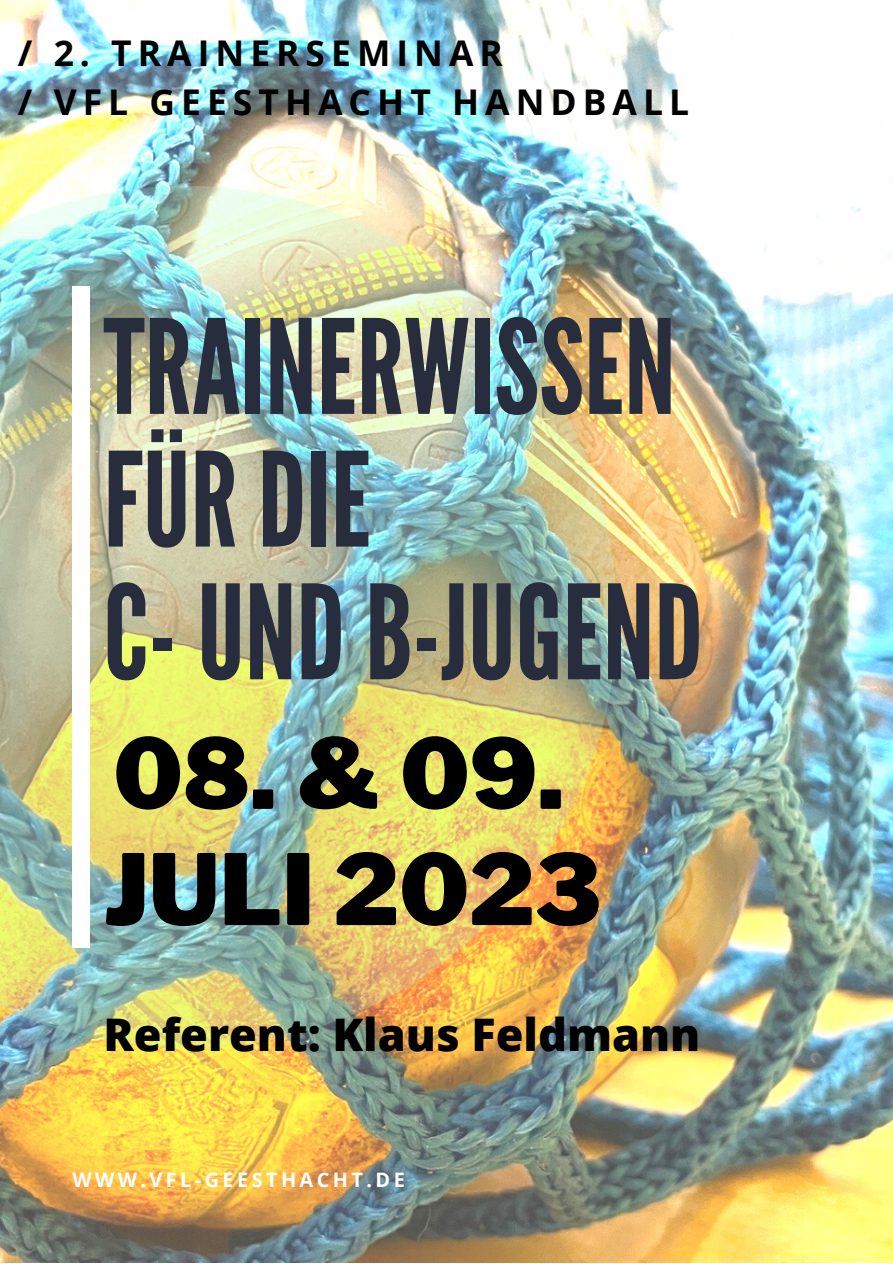
<style>
.page{position:relative;width:893px;height:1264px;background:#fff}
.page>*{position:absolute;margin:0;border:0;box-sizing:border-box;transform-origin:0 0}
.t1{font:130.5px "League Gothic";color:#272d3c}
.t2{font:900 97.2px "Libre Franklin";color:#000}
.t3{font:900 96.45px "Libre Franklin";color:#000}
.t4{font:800 45px "Open Sans";color:#000}
.t5{font:700 35.4px "Open Sans";letter-spacing:.17em;color:#000}
.t6{font:700 19.95px "Open Sans";letter-spacing:.17em;color:#fff}
</style>
<div class="page">
<img style="left:0;top:0;width:892px;height:1262px">
<img style="left:0;top:186px;width:616px;height:862px">
<div style="left:72px;top:286px;width:17px;height:661px;background:#fff"></div>
<p class="t5" style="left:18px;top:28px;width:486px">/ 2. TRAINERSEMINAR</p>
<p class="t5" style="left:18px;top:77px;width:672px">/ VFL GEESTHACHT HANDBALL</p>
<p class="t1" style="left:103px;top:292px;width:574px">TRAINERWISSEN</p>
<p class="t1" style="left:103px;top:424px;width:269px">FÜRDIE</p>
<p class="t1" style="left:103px;top:557px;width:601px">C-UNDB-JUGEND</p>
<p class="t3" style="left:113px;top:715px;width:452px">08. &amp; 09.</p>
<p class="t2" style="left:103px;top:831px;width:499px">JULI 2023</p>
<p class="t4" style="left:103px;top:1003px;width:598px">Referent: Klaus Feldmann</p>
<p class="t6" style="left:72px;top:1165px;width:334px">WWW.VFL-GEESTHACHT.DE</p>
</div>
